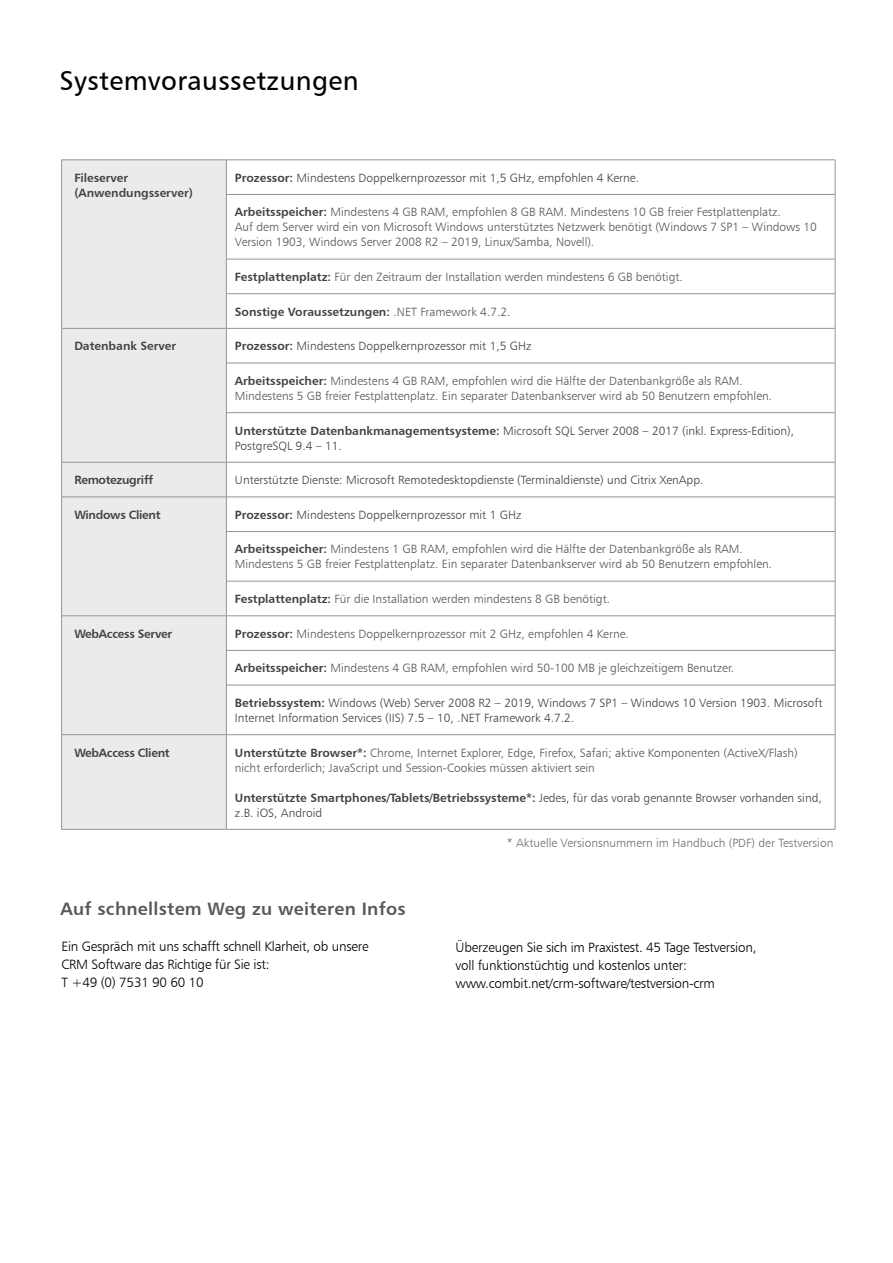
<style>
.page{position:relative;width:893px;height:1263px;background:#fff}
.page>*{position:absolute;margin:0;border:0;box-sizing:border-box;transform-origin:0 0}
.t1{font:27px "Humanist 777 BT Roman B";letter-spacing:.015em;color:#000}
.t2{font:18px "Humanist 777 BT Bold B";letter-spacing:.015em;color:#58595b}
.t3{font:13.5px/18px "Humanist 777 BT Light B";letter-spacing:-.015em;color:#000}
.t4{font:12px/15px "Humanist 777 BT Light B";color:#565659}
.t5{font:12px/15px "Humanist 777 BT Light B";color:#414042}
.t6{font:12px/15px "Humanist 777 BT Bold B";color:#414042}
.t7{font:12px "Humanist 777 BT Bold B";letter-spacing:-.025em;color:#414042}
.t8{font:12px "Humanist 777 BT Light B";color:#6d6e71}
.s1{font-family:"Humanist 777 BT Bold B"}
.s2{font-family:"Humanist 777 BT Bold B";color:#414042}
.s3{font-family:"Humanist 777 BT Light B";color:#565659}
.s4{font-family:"Humanist 777 BT Light B"}
</style>
<div class="page">
<div style="left:62px;top:161px;width:164px;height:668px;background:#ebebec"></div>
<svg style="left:227px;top:161px;width:608px;height:167px"></svg>
<hr style="left:61px;top:160px;width:165px;height:1px;background:#939598">
<hr style="left:61px;top:160px;width:1px;height:34px;background:#939598">
<hr style="left:226px;top:160px;width:609px;height:1px;background:#939598">
<hr style="left:226px;top:160px;width:1px;height:34px;background:#939598">
<hr style="left:835px;top:160px;width:1px;height:34px;background:#939598">
<hr style="left:61px;top:194px;width:1px;height:65px;background:#939598">
<hr style="left:226px;top:194px;width:609px;height:1px;background:#939598">
<hr style="left:226px;top:195px;width:1px;height:64px;background:#939598">
<hr style="left:835px;top:195px;width:1px;height:64px;background:#939598">
<hr style="left:61px;top:259px;width:1px;height:35px;background:#939598">
<hr style="left:226px;top:259px;width:609px;height:1px;background:#939598">
<hr style="left:226px;top:259px;width:1px;height:35px;background:#939598">
<hr style="left:835px;top:259px;width:1px;height:35px;background:#939598">
<hr style="left:61px;top:294px;width:1px;height:34px;background:#939598">
<hr style="left:226px;top:293px;width:609px;height:1px;background:#939598">
<hr style="left:226px;top:294px;width:1px;height:34px;background:#939598">
<hr style="left:835px;top:294px;width:1px;height:34px;background:#939598">
<hr style="left:61px;top:328px;width:165px;height:1px;background:#939598">
<hr style="left:61px;top:329px;width:1px;height:34px;background:#939598">
<hr style="left:226px;top:328px;width:609px;height:1px;background:#939598">
<hr style="left:226px;top:329px;width:1px;height:34px;background:#939598">
<hr style="left:835px;top:329px;width:1px;height:34px;background:#939598">
<hr style="left:61px;top:363px;width:1px;height:50px;background:#939598">
<hr style="left:226px;top:363px;width:609px;height:1px;background:#939598">
<hr style="left:226px;top:363px;width:1px;height:49px;background:#939598">
<hr style="left:835px;top:363px;width:1px;height:49px;background:#939598">
<hr style="left:61px;top:413px;width:1px;height:49px;background:#939598">
<hr style="left:226px;top:412px;width:609px;height:1px;background:#939598">
<hr style="left:226px;top:413px;width:1px;height:49px;background:#939598">
<hr style="left:835px;top:413px;width:1px;height:49px;background:#939598">
<hr style="left:61px;top:462px;width:165px;height:1px;background:#939598">
<hr style="left:61px;top:462px;width:1px;height:35px;background:#939598">
<hr style="left:226px;top:462px;width:609px;height:1px;background:#939598">
<hr style="left:226px;top:462px;width:1px;height:35px;background:#939598">
<hr style="left:835px;top:462px;width:1px;height:35px;background:#939598">
<hr style="left:61px;top:497px;width:165px;height:1px;background:#939598">
<hr style="left:61px;top:497px;width:1px;height:34px;background:#939598">
<hr style="left:226px;top:497px;width:609px;height:1px;background:#939598">
<hr style="left:226px;top:497px;width:1px;height:34px;background:#939598">
<hr style="left:835px;top:497px;width:1px;height:34px;background:#939598">
<hr style="left:61px;top:531px;width:1px;height:50px;background:#939598">
<hr style="left:226px;top:531px;width:609px;height:1px;background:#939598">
<hr style="left:226px;top:532px;width:1px;height:49px;background:#939598">
<hr style="left:835px;top:532px;width:1px;height:49px;background:#939598">
<hr style="left:61px;top:581px;width:1px;height:35px;background:#939598">
<hr style="left:226px;top:581px;width:609px;height:1px;background:#939598">
<hr style="left:226px;top:581px;width:1px;height:35px;background:#939598">
<hr style="left:835px;top:581px;width:1px;height:35px;background:#939598">
<hr style="left:61px;top:615px;width:165px;height:1px;background:#939598">
<hr style="left:61px;top:616px;width:1px;height:34px;background:#939598">
<hr style="left:226px;top:615px;width:609px;height:1px;background:#939598">
<hr style="left:226px;top:616px;width:1px;height:34px;background:#939598">
<hr style="left:835px;top:616px;width:1px;height:34px;background:#939598">
<hr style="left:61px;top:650px;width:1px;height:35px;background:#939598">
<hr style="left:226px;top:650px;width:609px;height:1px;background:#939598">
<hr style="left:226px;top:651px;width:1px;height:34px;background:#939598">
<hr style="left:835px;top:651px;width:1px;height:34px;background:#939598">
<hr style="left:61px;top:685px;width:1px;height:49px;background:#939598">
<hr style="left:226px;top:685px;width:609px;height:1px;background:#939598">
<hr style="left:226px;top:685px;width:1px;height:49px;background:#939598">
<hr style="left:835px;top:685px;width:1px;height:49px;background:#939598">
<hr style="left:61px;top:734px;width:165px;height:1px;background:#939598">
<hr style="left:61px;top:735px;width:1px;height:94px;background:#939598">
<hr style="left:226px;top:734px;width:609px;height:1px;background:#939598">
<hr style="left:226px;top:735px;width:1px;height:94px;background:#939598">
<hr style="left:835px;top:735px;width:1px;height:94px;background:#939598">
<hr style="left:61px;top:829px;width:165px;height:1px;background:#939598">
<hr style="left:226px;top:829px;width:609px;height:1px;background:#939598">
<h1 class="t1" style="left:60px;top:64px;width:301px">Systemvoraussetzungen</h1>
<p class="t6" style="left:74px;top:170px;width:120px">Fileserver (Anwendungsserver)</p>
<p class="t5" style="left:235px;top:170px;width:406px"><span class="s1">Prozessor:</span> Mindestens Doppelkernprozessor mit 1,5 GHz, empfohlen 4 Kerne.</p>
<p class="t4" style="left:235px;top:204px;width:584px"><span class="s2">Arbeitsspeicher:</span> Mindestens 4 GB RAM, empfohlen 8 GB RAM. Mindestens 10 GB freier Festplattenplatz.<br>Auf dem Server wird ein von Microsoft Windows unterstütztes Netzwerk benötigt (Windows 7 SP1 – Windows 10<br>Version 1903, Windows Server 2008 R2 – 2019, Linux/Samba, Novell).</p>
<p class="t4" style="left:235px;top:269px;width:449px"><span class="s2">Festplattenplatz:</span> Für den Zeitraum der Installation werden mindestens 6 GB benötigt.</p>
<p class="t6" style="left:235px;top:304px;width:277px">Sonstige Voraussetzungen: <span class="s3">.NET Framework 4.7.2.</span></p>
<p class="t6" style="left:74px;top:338px;width:103px">Datenbank Server</p>
<p class="t5" style="left:235px;top:338px;width:298px"><span class="s1">Prozessor:</span> Mindestens Doppelkernprozessor mit 1,5 GHz</p>
<p class="t4" style="left:235px;top:373px;width:539px"><span class="s2">Arbeitsspeicher:</span> Mindestens 4 GB RAM, empfohlen wird die Hälfte der Datenbankgröße als RAM.<br>Mindestens 5 GB freier Festplattenplatz. Ein separater Datenbankserver wird ab 50 Benutzern empfohlen.</p>
<p class="t5" style="left:235px;top:423px;width:561px"><span class="s1">Unterstützte Datenbankmanagementsysteme:</span> Microsoft SQL Server 2008 – 2017 (inkl. Express-Edition),<br>PostgreSQL 9.4 – 11.</p>
<p class="t7" style="left:74px;top:472px;width:80px">Remotezugriff</p>
<p class="t5" style="left:235px;top:472px;width:470px">Unterstützte Dienste: Microsoft Remotedesktopdienste (Terminaldienste) und Citrix XenApp.</p>
<p class="t7" style="left:74px;top:507px;width:88px">Windows Client</p>
<p class="t5" style="left:235px;top:507px;width:288px"><span class="s1">Prozessor:</span> Mindestens Doppelkernprozessor mit 1 GHz</p>
<p class="t4" style="left:235px;top:542px;width:539px"><span class="s2">Arbeitsspeicher:</span> Mindestens 1 GB RAM, empfohlen wird die Hälfte der Datenbankgröße als RAM.<br>Mindestens 5 GB freier Festplattenplatz. Ein separater Datenbankserver wird ab 50 Benutzern empfohlen.</p>
<p class="t4" style="left:235px;top:591px;width:377px"><span class="s2">Festplattenplatz:</span> Für die Installation werden mindestens 8 GB benötigt.</p>
<p class="t7" style="left:74px;top:626px;width:99px">WebAccess Server</p>
<p class="t4" style="left:235px;top:626px;width:396px"><span class="s2">Prozessor:</span> Mindestens Doppelkernprozessor mit 2 GHz, empfohlen 4 Kerne.</p>
<p class="t4" style="left:235px;top:660px;width:501px"><span class="s2">Arbeitsspeicher:</span> Mindestens 4 GB RAM, empfohlen wird 50-100 MB je gleichzeitigem Benutzer.</p>
<p class="t5" style="left:235px;top:695px;width:589px"><span class="s1">Betriebssystem:</span> Windows (Web) Server 2008 R2 – 2019, Windows 7 SP1 – Windows 10 Version 1903. Microsoft<br>Internet Information Services (IIS) 7.5 – 10, .NET Framework 4.7.2.</p>
<p class="t7" style="left:74px;top:745px;width:97px">WebAccess Client</p>
<p class="t4" style="left:235px;top:745px;width:564px"><span class="s2">Unterstützte Browser*:</span> Chrome, Internet Explorer, Edge, Firefox, Safari; aktive Komponenten (ActiveX/Flash) nicht erforderlich; JavaScript und Session-Cookies müssen aktiviert sein</p>
<p class="t6" style="left:235px;top:790px;width:588px">Unterstützte Smartphones/Tablets/Betriebssysteme*: <span class="s4">Jedes, für das vorab genannte Browser vorhanden sind,</span></p>
<p class="t5" style="left:235px;top:805px;width:89px">z.B. iOS, Android</p>
<h2 class="t2" style="left:61px;top:898px;width:347px">Auf schnellstem Weg zu weiteren Infos</h2>
<p class="t3" style="left:61px;top:937px;width:309px">Ein Gespräch mit uns schafft schnell Klarheit, ob unsere<br>CRM Software das Richtige für Sie ist:<br>T +49 (0) 7531 90 60 10</p>
<p class="t8" style="left:507px;top:836px;width:328px">* Aktuelle Versionsnummern im Handbuch (PDF) der Testversion</p>
<p class="t3" style="left:455px;top:938px;width:303px">Überzeugen Sie sich im Praxistest. 45 Tage Testversion, voll funktionstüchtig und kostenlos unter: www.combit.net/crm-software/testversion-crm</p>
</div>
